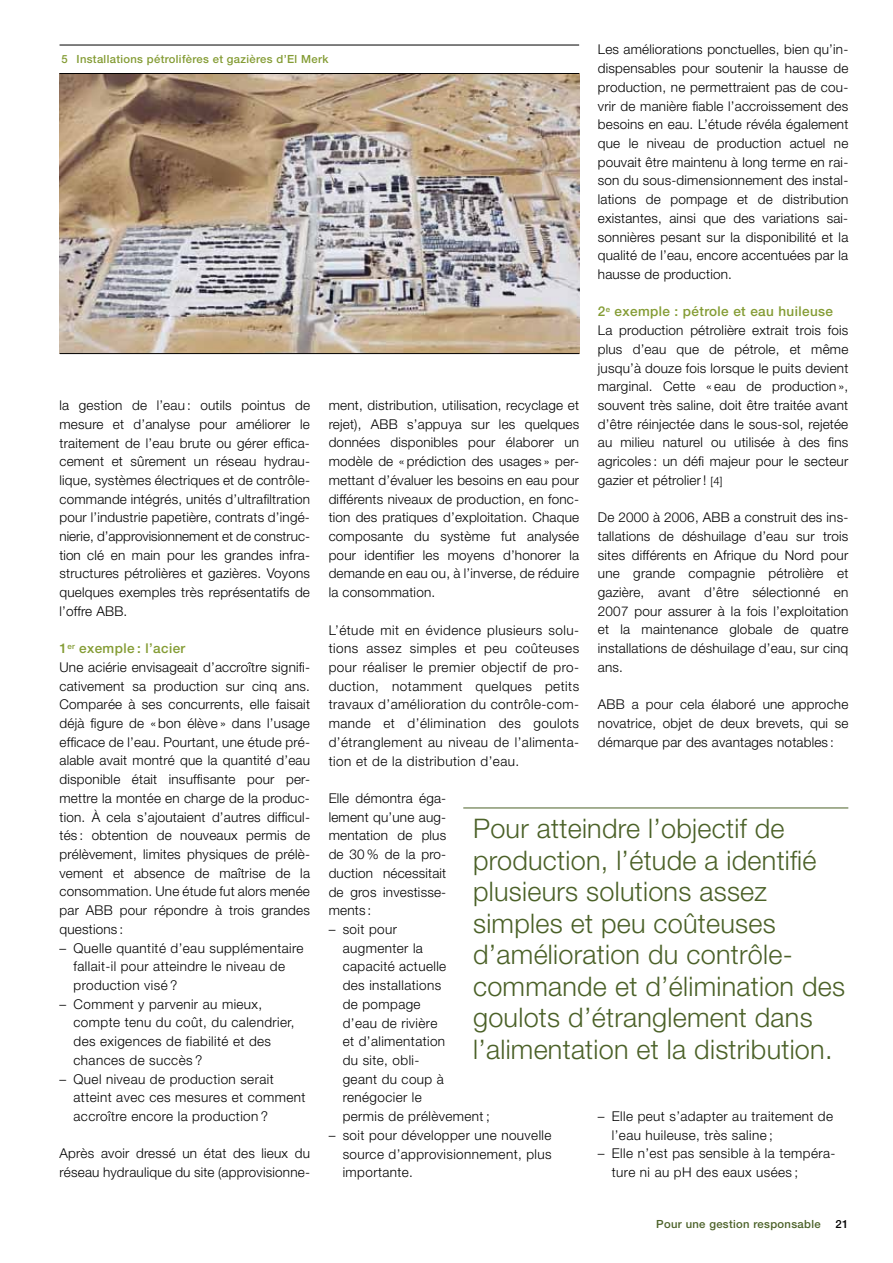
<style>
.page{position:relative;width:893px;height:1263px;background:#fff}
.page>*{position:absolute;margin:0;border:0;box-sizing:border-box;transform-origin:0 0}
.t1{font:300 27px/31.5px "Helvetica Neue";letter-spacing:.01em;color:#4b6128}
.t2{font:300 13.5px/18.8px "Helvetica Neue";letter-spacing:.015em;color:#000}
.t3{font:500 11.25px "Helvetica Neue";letter-spacing:.03em;color:#849c34}
.t4{font:500 11.25px "Helvetica Neue";letter-spacing:.03em;color:#4b6128}
.t5{font:500 11.25px "Helvetica Neue";color:#000}
.s1{font-weight:500;color:#849c34}
.s2{font-size:11.25px}
</style>
<div class="page">
<img style="left:60px;top:74px;width:519px;height:279px">
<hr style="left:60px;top:73px;width:519px;height:1px;background:#000">
<hr style="left:60px;top:353px;width:519px;height:1px;background:#000">
<hr style="left:60px;top:45px;width:519px;height:1px;background:#000">
<hr style="left:463px;top:807px;width:385px;height:1px;background:#4b6128">
<p class="t2" style="left:598px;top:40px;width:252px;text-align:justify">Les améliorations ponctuelles, bien qu’in&shy;dispensables pour soutenir la hausse de production, ne permettraient pas de cou&shy;vrir de manière fiable l’accroissement des besoins en eau. L’étude révéla également que le niveau de production actuel ne pouvait être maintenu à long terme en rai&shy;son du sous-dimensionnement des instal&shy;lations de pompage et de distribution existantes, ainsi que des variations sai&shy;sonnières pesant sur la disponibilité et la qualité de l’eau, encore accentuées par la hausse de production.</p>
<p class="t2" style="left:598px;top:302px;width:252px"><span class="s1">2</span><sup>e</sup> <span class="s1">exemple : pétrole et eau huileuse </span>La production pétrolière extrait trois fois plus d’eau que de pétrole, et même jusqu’à douze fois lorsque le puits devient marginal. Cette « eau de production », souvent très saline, doit être traitée avant d’être réinjectée dans le sous-sol, rejetée au milieu naturel ou utilisée à des fins agricoles : un défi majeur pour le secteur gazier et pétrolier! <span class="s2">[4]</span></p>
<p class="t2" style="left:598px;top:508px;width:252px;text-align:justify">De 2000 à 2006, ABB a construit des ins&shy;tallations de déshuilage d’eau sur trois sites différents en Afrique du Nord pour une grande compagnie pétrolière et gazière, avant d’être sélectionné en 2007 pour assurer à la fois l’exploitation et la maintenance globale de quatre installations de déshuilage d’eau, sur cinq ans.</p>
<p class="t2" style="left:598px;top:695px;width:252px;text-align:justify">ABB a pour cela élaboré une approche novatrice, objet de deux brevets, qui se démarque par des avantages notables :</p>
<p class="t3" style="left:62px;top:52px;width:268px">5 Installations pétrolifères et gazières d’El Merk</p>
<p class="t2" style="left:329px;top:395px;width:252px;text-align:justify">ment, distribution, utilisation, recyclage et rejet), ABB s’appuya sur les quelques données disponibles pour élaborer un modèle de « prédiction des usages » per&shy;mettant d’évaluer les besoins en eau pour différents niveaux de production, en fonc&shy;tion des pratiques d’exploitation. Chaque composante du système fut analysée pour identifier les moyens d’honorer la demande en eau ou, à l’inverse, de réduire la consommation.</p>
<p class="t2" style="left:329px;top:620px;width:252px;text-align:justify">L’étude mit en évidence plusieurs solu&shy;tions assez simples et peu coûteuses pour réaliser le premier objectif de pro&shy;duction, notamment quelques petits travaux d’amélioration du contrôle-com&shy;mande et d’élimination des goulots d’étranglement au niveau de l’alimenta&shy;tion et de la distribution d’eau.</p>
<p class="t2" style="left:329px;top:788px;width:119px;text-align:justify">Elle démontra éga&shy;lement qu’une aug&shy;mentation de plus de 30 % de la pro&shy;duction nécessitait de gros investisse&shy;ments :</p>
<p class="t2" style="left:343px;top:919px;width:149px;text-indent:-14px">– soit pour<br>augmenter la<br>capacité actuelle<br>des installations<br>de pompage<br>d’eau de rivière<br>et d’alimentation<br>du site, obli-<br>geant du coup à renégocier le<br>permis de prélèvement ;</p>
<p class="t2" style="left:343px;top:1125px;width:210px;text-align:justify;text-indent:-14px">– soit pour développer une nouvelle source d’approvisionnement, plus importante.</p>
<p class="t2" style="left:60px;top:396px;width:252px;text-align:justify">la gestion de l’eau : outils pointus de mesure et d’analyse pour améliorer le traitement de l’eau brute ou gérer effica&shy;cement et sûrement un réseau hydrau&shy;lique, systèmes électriques et de contrôle&shy;commande intégrés, unités d’ultrafiltration pour l’industrie papetière, contrats d’ingé&shy;nierie, d’approvisionnement et de construc&shy;tion clé en main pour les grandes infra&shy;structures pétrolières et gazières. Voyons quelques exemples très représentatifs de l’offre ABB.</p>
<p class="t2" style="left:60px;top:639px;width:252px"><span class="s1">1</span><sup>er</sup> <span class="s1">exemple : l’acier<br></span>Une aciérie envisageait d’accroître signifi&shy;cativement sa production sur cinq ans.<br>Comparée à ses concurrents, elle faisait déjà figure de « bon élève » dans l’usage efficace de l’eau. Pourtant, une étude pré&shy;alable avait montré que la quantité d’eau disponible était insuffisante pour per&shy;mettre la montée en charge de la produc&shy;tion. À cela s’ajoutaient d’autres difficul&shy;tés : obtention de nouveaux permis de prélèvement, limites physiques de prélè&shy;vement et absence de maîtrise de la consommation. Une étude fut alors menée par ABB pour répondre à trois grandes questions :</p>
<p class="t2" style="left:74px;top:938px;width:231px;text-indent:-14px">– Quelle quantité d’eau supplémentaire fallait-il pour atteindre le niveau de production visé ?</p>
<p class="t2" style="left:74px;top:994px;width:223px;text-indent:-14px">– Comment y parvenir au mieux, compte tenu du coût, du calendrier, des exigences de fiabilité et des chances de succès ?</p>
<p class="t2" style="left:74px;top:1069px;width:233px;text-indent:-14px">– Quel niveau de production serait atteint avec ces mesures et comment accroître encore la production ?</p>
<p class="t2" style="left:60px;top:1144px;width:252px">Après avoir dressé un état des lieux du réseau hydraulique du site (approvisionne-</p>
<p class="t1" style="left:473px;top:812px;width:374px">Pour atteindre l’objectif de production, l’étude a identifié plusieurs solutions assez simples et peu coûteuses d’amélioration du contrôle&shy;commande et d’élimination des goulots d’étranglement dans l’alimentation et la distribution.</p>
<p class="t2" style="left:612px;top:1106px;width:223px;text-indent:-14px">– Elle peut s’adapter au traitement de l’eau huileuse, très saline ;</p>
<p class="t2" style="left:612px;top:1144px;width:225px;text-indent:-14px">– Elle n’est pas sensible à la tempéra&shy;ture ni au pH des eaux usées ;</p>
<p class="t4" style="left:656px;top:1217px;width:166px">Pour une gestion responsable</p>
<p class="t5" style="left:835px;top:1217px;width:14px">21</p>
</div>
